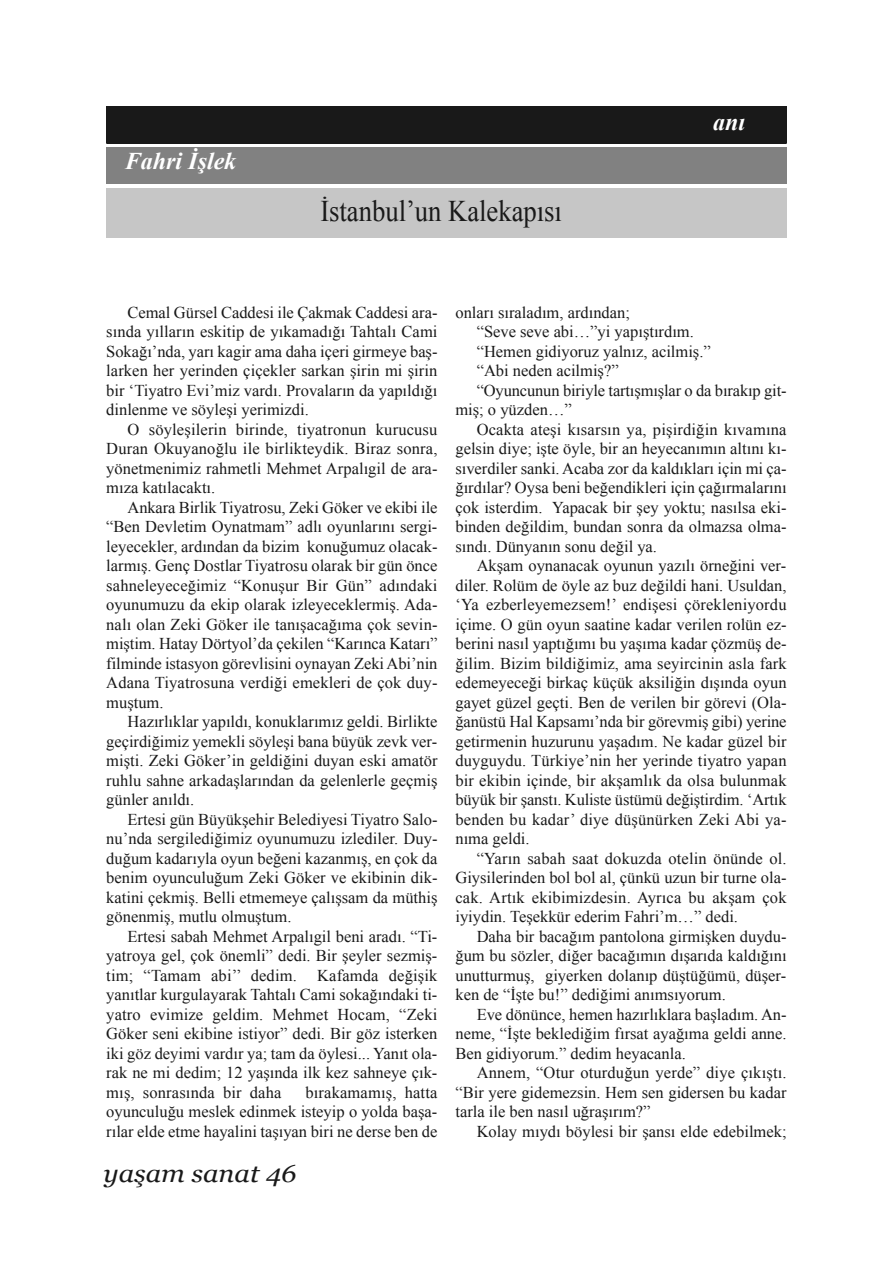
<style>
.page{position:relative;width:893px;height:1263px;background:#fff}
.page>*{position:absolute;margin:0;border:0;box-sizing:border-box;transform-origin:0 0}
.t1{font:30px "Times New Roman";color:#191919;scale:.89 1}
.t2{font:italic 24.6px "Georgia";color:#191919;scale:1.09 1}
.t3{font:italic 700 24px "Times New Roman";color:#fff}
.t4{font:16.5px/19.5px "Times New Roman";color:#191919;text-align:justify}
</style>
<div class="page">
<div style="left:106px;top:147px;width:681px;height:37px;background:#818181"></div>
<div style="left:106px;top:188px;width:681px;height:50px;background:#c6c6c6"></div>
<div style="left:106px;top:106px;width:681px;height:37px;background:#191919"></div>
<hr style="left:106px;top:142px;width:681px;height:2px;background:#191919">
<h3 class="t3" style="left:125px;top:148px;width:113px">Fahri İşlek</h3>
<h1 class="t1" style="left:320px;top:195px;width:273px">İstanbul’un Kalekapısı</h1>
<h3 class="t3" style="left:713px;top:109px;width:34px">anı</h3>
<p class="t4" style="left:106px;top:302px;width:333px;text-indent:21px">Cemal Gürsel Caddesi ile Çakmak Caddesi ara&shy;sında yılların eskitip de yıkamadığı Tahtalı Cami Sokağı’nda, yarı kagir ama daha içeri girmeye baş&shy;larken her yerinden çiçekler sarkan şirin mi şirin bir ‘Tiyatro Evi’miz vardı. Provaların da yapıldığı dinlenme ve söyleşi yerimizdi.</p>
<p class="t4" style="left:106px;top:419px;width:333px;text-indent:21px">O söyleşilerin birinde, tiyatronun kurucusu Duran Okuyanoğlu ile birlikteydik. Biraz sonra, yönetmenimiz rahmetli Mehmet Arpalıgil de ara&shy;mıza katılacaktı.</p>
<p class="t4" style="left:106px;top:497px;width:333px;text-indent:21px">Ankara Birlik Tiyatrosu, Zeki Göker ve ekibi ile “Ben Devletim Oynatmam” adlı oyunlarını sergi&shy;leyecekler, ardından da bizim konuğumuz olacak&shy;larmış. Genç Dostlar Tiyatrosu olarak bir gün önce sahneleyeceğimiz “Konuşur Bir Gün” adındaki oyunumuzu da ekip olarak izleyeceklermiş. Ada&shy;nalı olan Zeki Göker ile tanışacağıma çok sevin&shy;miştim. Hatay Dörtyol’da çekilen “Karınca Katarı” filminde istasyon görevlisini oynayan Zeki Abi’nin Adana Tiyatrosuna verdiği emekleri de çok duy&shy;muştum.</p>
<p class="t4" style="left:106px;top:712px;width:333px;text-indent:21px">Hazırlıklar yapıldı, konuklarımız geldi. Birlikte geçirdiğimiz yemekli söyleşi bana büyük zevk ver&shy;mişti. Zeki Göker’in geldiğini duyan eski amatör ruhlu sahne arkadaşlarından da gelenlerle geçmiş günler anıldı.</p>
<p class="t4" style="left:106px;top:809px;width:333px;text-indent:21px">Ertesi gün Büyükşehir Belediyesi Tiyatro Salo&shy;nu’nda sergilediğimiz oyunumuzu izlediler. Duy&shy;duğum kadarıyla oyun beğeni kazanmış, en çok da benim oyunculuğum Zeki Göker ve ekibinin dik&shy;katini çekmiş. Belli etmemeye çalışsam da müthiş gönenmiş, mutlu olmuştum.</p>
<p class="t4" style="left:106px;top:926px;width:333px;text-indent:21px">Ertesi sabah Mehmet Arpalıgil beni aradı. “Ti&shy;yatroya gel, çok önemli” dedi. Bir şeyler sezmiş&shy;tim; “Tamam abi’’ dedim. Kafamda değişik yanıtlar kurgulayarak Tahtalı Cami sokağındaki ti&shy;yatro evimize geldim. Mehmet Hocam, “Zeki Göker seni ekibine istiyor” dedi. Bir göz isterken iki göz deyimi vardır ya; tam da öylesi... Yanıt ola&shy;rak ne mi dedim; 12 yaşında ilk kez sahneye çık&shy;mış, sonrasında bir daha</p>
<p class="t4" style="left:106px;top:1082px;width:333px;text-indent:199px">bırakamamış, hatta oyunculuğu meslek edinmek isteyip o yolda başa&shy;rılar elde etme hayalini taşıyan biri ne derse ben de</p>
<h2 class="t2" style="left:104px;top:1159px;width:178px">yaşam sanat 46</h2>
<p class="t4" style="left:455px;top:302px;width:176px">onları sıraladım, ardından;</p>
<p class="t4" style="left:477px;top:322px;width:219px">“Seve seve abi…”yi yapıştırdım.</p>
<p class="t4" style="left:477px;top:341px;width:236px">“Hemen gidiyoruz yalnız, acilmiş.”</p>
<p class="t4" style="left:477px;top:361px;width:144px">“Abi neden acilmiş?”</p>
<p class="t4" style="left:477px;top:380px;width:311px">“Oyuncunun biriyle tartışmışlar o da bırakıp git-</p>
<p class="t4" style="left:455px;top:400px;width:118px">miş; o yüzden…”</p>
<p class="t4" style="left:477px;top:419px;width:311px">Ocakta ateşi kısarsın ya, pişirdiğin kıvamına</p>
<p class="t4" style="left:455px;top:439px;width:333px">gelsin diye; işte öyle, bir an heyecanımın altını kı-</p>
<p class="t4" style="left:455px;top:458px;width:333px">sıverdiler sanki. Acaba zor da kaldıkları için mi ça-</p>
<p class="t4" style="left:455px;top:478px;width:333px">ğırdılar? Oysa beni beğendikleri için çağırmalarını</p>
<p class="t4" style="left:455px;top:497px;width:333px">çok isterdim. Yapacak bir şey yoktu; nasılsa eki-</p>
<p class="t4" style="left:455px;top:517px;width:333px">binden değildim, bundan sonra da olmazsa olma-</p>
<p class="t4" style="left:455px;top:536px;width:203px">sındı. Dünyanın sonu değil ya.</p>
<p class="t4" style="left:477px;top:556px;width:311px">Akşam oynanacak oyunun yazılı örneğini ver-</p>
<p class="t4" style="left:455px;top:575px;width:333px">diler. Rolüm de öyle az buz değildi hani. Usuldan,</p>
<p class="t4" style="left:455px;top:595px;width:333px">‘Ya ezberleyemezsem!’ endişesi çörekleniyordu</p>
<p class="t4" style="left:455px;top:614px;width:333px">içime. O gün oyun saatine kadar verilen rolün ez-</p>
<p class="t4" style="left:455px;top:634px;width:333px">berini nasıl yaptığımı bu yaşıma kadar çözmüş de-</p>
<p class="t4" style="left:455px;top:653px;width:333px">ğilim. Bizim bildiğimiz, ama seyircinin asla fark</p>
<p class="t4" style="left:455px;top:673px;width:333px">edemeyeceği birkaç küçük aksiliğin dışında oyun</p>
<p class="t4" style="left:455px;top:692px;width:333px">gayet güzel geçti. Ben de verilen bir görevi (Ola-</p>
<p class="t4" style="left:455px;top:712px;width:333px">ğanüstü Hal Kapsamı’nda bir görevmiş gibi) yerine</p>
<p class="t4" style="left:455px;top:731px;width:333px">getirmenin huzurunu yaşadım. Ne kadar güzel bir</p>
<p class="t4" style="left:455px;top:751px;width:333px">duyguydu. Türkiye’nin her yerinde tiyatro yapan</p>
<p class="t4" style="left:455px;top:770px;width:333px">bir ekibin içinde, bir akşamlık da olsa bulunmak</p>
<p class="t4" style="left:455px;top:790px;width:333px">büyük bir şanstı. Kuliste üstümü değiştirdim. ‘Artık</p>
<p class="t4" style="left:455px;top:809px;width:333px">benden bu kadar’ diye düşünürken Zeki Abi ya-</p>
<p class="t4" style="left:455px;top:829px;width:76px">nıma geldi.</p>
<p class="t4" style="left:477px;top:848px;width:311px">“Yarın sabah saat dokuzda otelin önünde ol.</p>
<p class="t4" style="left:455px;top:868px;width:333px">Giysilerinden bol bol al, çünkü uzun bir turne ola-</p>
<p class="t4" style="left:455px;top:887px;width:333px">cak. Artık ekibimizdesin. Ayrıca bu akşam çok</p>
<p class="t4" style="left:455px;top:907px;width:284px">iyiydin. Teşekkür ederim Fahri’m…” dedi.</p>
<p class="t4" style="left:477px;top:926px;width:311px">Daha bir bacağım pantolona girmişken duydu-</p>
<p class="t4" style="left:455px;top:946px;width:333px">ğum bu sözler, diğer bacağımın dışarıda kaldığını</p>
<p class="t4" style="left:455px;top:965px;width:332px">unutturmuş, giyerken dolanıp düştüğümü, düşer-</p>
<p class="t4" style="left:455px;top:985px;width:272px">ken de “İşte bu!” dediğimi anımsıyorum.</p>
<p class="t4" style="left:477px;top:1004px;width:311px">Eve dönünce, hemen hazırlıklara başladım. An-</p>
<p class="t4" style="left:455px;top:1024px;width:333px">neme, “İşte beklediğim fırsat ayağıma geldi anne.</p>
<p class="t4" style="left:455px;top:1043px;width:232px">Ben gidiyorum.” dedim heyacanla.</p>
<p class="t4" style="left:477px;top:1063px;width:311px">Annem, “Otur oturduğun yerde” diye çıkıştı.</p>
<p class="t4" style="left:455px;top:1082px;width:333px">“Bir yere gidemezsin. Hem sen gidersen bu kadar</p>
<p class="t4" style="left:455px;top:1102px;width:197px">tarla ile ben nasıl uğraşırım?”</p>
<p class="t4" style="left:477px;top:1121px;width:311px">Kolay mıydı böylesi bir şansı elde edebilmek;</p>
</div>
